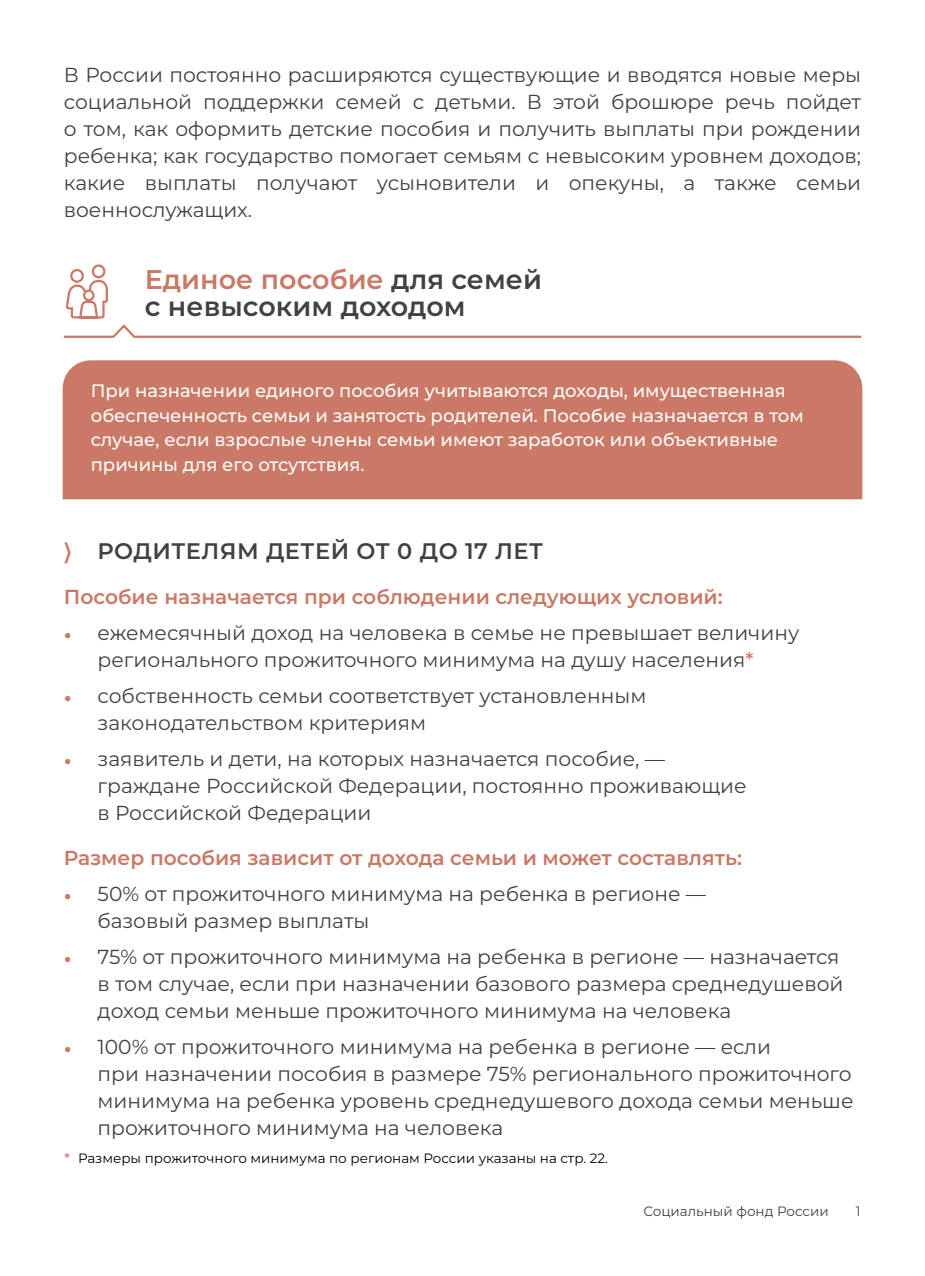
<style>
.page{position:relative;width:925px;height:1276px;background:#fff}
.page>*{position:absolute;margin:0;border:0;box-sizing:border-box;transform-origin:0 0}
.t1{font:600 27px/27px "Montserrat";color:#414042}
.t2{font:600 22.5px "Montserrat";letter-spacing:.025em;color:#414042}
.t3{font:20.25px/27px "Montserrat";color:#414042}
.t4{font:600 20.25px "Montserrat";color:#c97965}
.t5{font:500 18px/24.8px "Montserrat";color:#fff}
.t6{font:13.5px "Montserrat";color:#000}
.t7{font:13.5px "Montserrat";color:#414042}
.s1{color:#c97965}
.s2{font-family:"Minion Pro";color:#c97965}
.s3{font-weight:500;color:#c97965}
</style>
<div class="page">
<div style="left:62px;top:360px;width:801px;height:140px;background:#c97965"></div>
<svg style="left:63px;top:264px;width:799px;height:74px"></svg>
<p class="t3" style="left:64px;top:61px;width:799px;text-align:justify">В России постоянно расширяются существующие и вводятся новые меры социальной поддержки семей с детьми. В этой брошюре речь пойдет о том, как оформить детские пособия и получить выплаты при рождении ребенка; как государство помогает семьям с невысоким уровнем доходов; какие выплаты получают усыновители и опекуны, а также семьи военнослужащих.</p>
<h1 class="t1" style="left:145px;top:265px;width:399px"><span class="s1">Единое пособие</span> для семей с невысоким доходом</h1>
<p class="t5" style="left:91px;top:378px;width:714px">При назначении единого пособия учитываются доходы, имущественная обеспеченность семьи и занятость родителей. Пособие назначается в том случае, если взрослые члены семьи имеют заработок или объективные причины для его отсутствия.</p>
<p class="t2" style="left:64px;top:536px;width:481px"><span class="s1">⟩</span> РОДИТЕЛЯМ ДЕТЕЙ ОТ 0 ДО 17 ЛЕТ</p>
<p class="t4" style="left:64px;top:583px;width:660px">Пособие назначается при соблюдении следующих условий:</p>
<p class="t3" style="left:64px;top:619px;width:737px;text-align:center"><span class="s2">•</span> ежемесячный доход на человека в семье не превышает величину регионального прожиточного минимума на душу населения<span class="s3">*</span></p>
<p class="t3" style="left:98px;top:682px;width:550px;text-indent:-34px"><span class="s2">•</span> собственность семьи соответствует установленным законодательством критериям</p>
<p class="t3" style="left:98px;top:745px;width:650px;text-indent:-34px"><span class="s2">•</span> заявитель и дети, на которых назначается пособие, — граждане Российской Федерации, постоянно проживающие в Российской Федерации</p>
<p class="t4" style="left:64px;top:844px;width:680px">Размер пособия зависит от дохода семьи и может составлять:</p>
<p class="t3" style="left:98px;top:880px;width:610px;text-indent:-34px"><span class="s2">•</span> 50% от прожиточного минимума на ребенка в регионе — базовый размер выплаты</p>
<p class="t3" style="left:98px;top:943px;width:747px;text-indent:-34px"><span class="s2">•</span> 75% от прожиточного минимума на ребенка в регионе — назначается в том случае, если при назначении базового размера среднедушевой доход семьи меньше прожиточного минимума на человека</p>
<p class="t3" style="left:98px;top:1033px;width:757px;text-indent:-34px"><span class="s2">•</span> 100% от прожиточного минимума на ребенка в регионе — если<br>при назначении пособия в размере 75% регионального прожиточного минимума на ребенка уровень среднедушевого дохода семьи меньше прожиточного минимума на человека</p>
<p class="t6" style="left:65px;top:1149px;width:545px"><span class="s3">*</span> Размеры прожиточного минимума по регионам России указаны на стр. 22.</p>
<p class="t7" style="left:643px;top:1202px;width:187px">Социальный фонд России</p>
<p class="t7" style="left:856px;top:1202px;width:6px">1</p>
</div>
